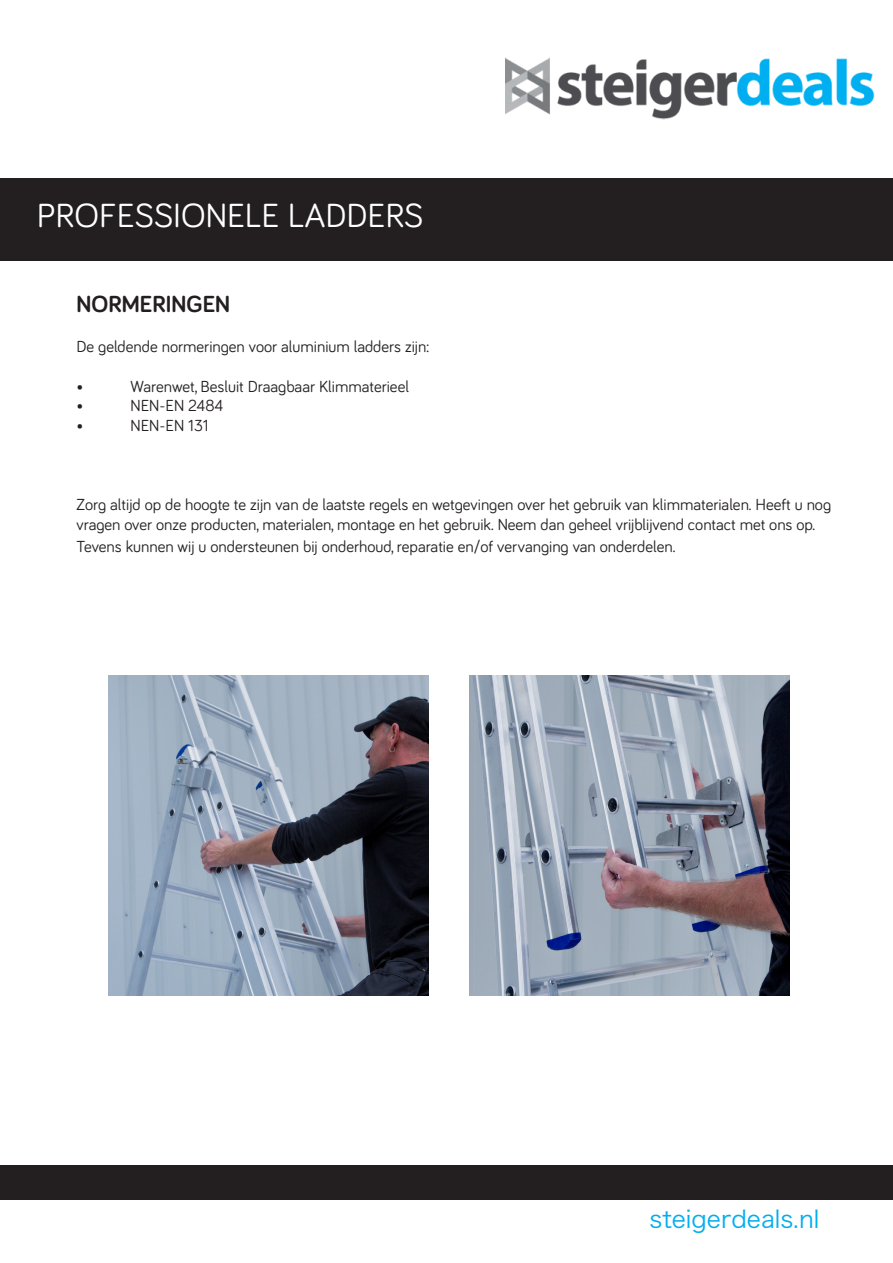
<style>
.page{position:relative;width:893px;height:1263px;background:#fff}
.page>*{position:absolute;margin:0;border:0;box-sizing:border-box;transform-origin:0 0}
.t1{font:34.5px "Bariol";color:#fff}
.t2{font:24px "Hira Kaku Pro W3";color:#00aeef}
.t3{font:700 24px "Bariol";color:#231f20}
.t4{font:16.5px/19.8px "Bariol";color:#231f20}
</style>
<div class="page">
<div style="left:0;top:178px;width:893px;height:86px;background:#231f20"></div>
<div style="left:0;top:261px;width:893px;height:5px;background:#fff"></div>
<div style="left:0;top:1165px;width:893px;height:35px;background:#231f20"></div>
<img style="left:469px;top:675px;width:320px;height:320px">
<img style="left:109px;top:675px;width:320px;height:320px">
<img style="left:505px;top:57px;width:370px;height:63px">
<p class="t1" style="left:37px;top:192px;width:388px">PROFESSIONELE LADDERS</p>
<p class="t3" style="left:77px;top:288px;width:155px">NORMERINGEN</p>
<p class="t4" style="left:77px;top:336px;width:354px">De geldende normeringen voor aluminium ladders zijn:</p>
<p class="t4" style="left:77px;top:375px;width:8px">•</p>
<p class="t4" style="left:131px;top:375px;width:280px">Warenwet, Besluit Draagbaar Klimmaterieel</p>
<p class="t4" style="left:77px;top:395px;width:8px">•</p>
<p class="t4" style="left:131px;top:395px;width:94px">NEN-EN 2484</p>
<p class="t4" style="left:77px;top:415px;width:8px">•</p>
<p class="t4" style="left:131px;top:415px;width:79px">NEN-EN 131</p>
<p class="t4" style="left:77px;top:494px;width:756px">Zorg altijd op de hoogte te zijn van de laatste regels en wetgevingen over het gebruik van klimmaterialen. Heeft u nog vragen over onze producten, materialen, montage en het gebruik. Neem dan geheel vrijblijvend contact met ons op.</p>
<p class="t4" style="left:77px;top:536px;width:600px">Tevens kunnen wij u ondersteunen bij onderhoud, reparatie en/of vervanging van onderdelen.</p>
<p class="t2" style="left:649px;top:1198px;width:171px">steigerdeals.nl</p>
</div>
